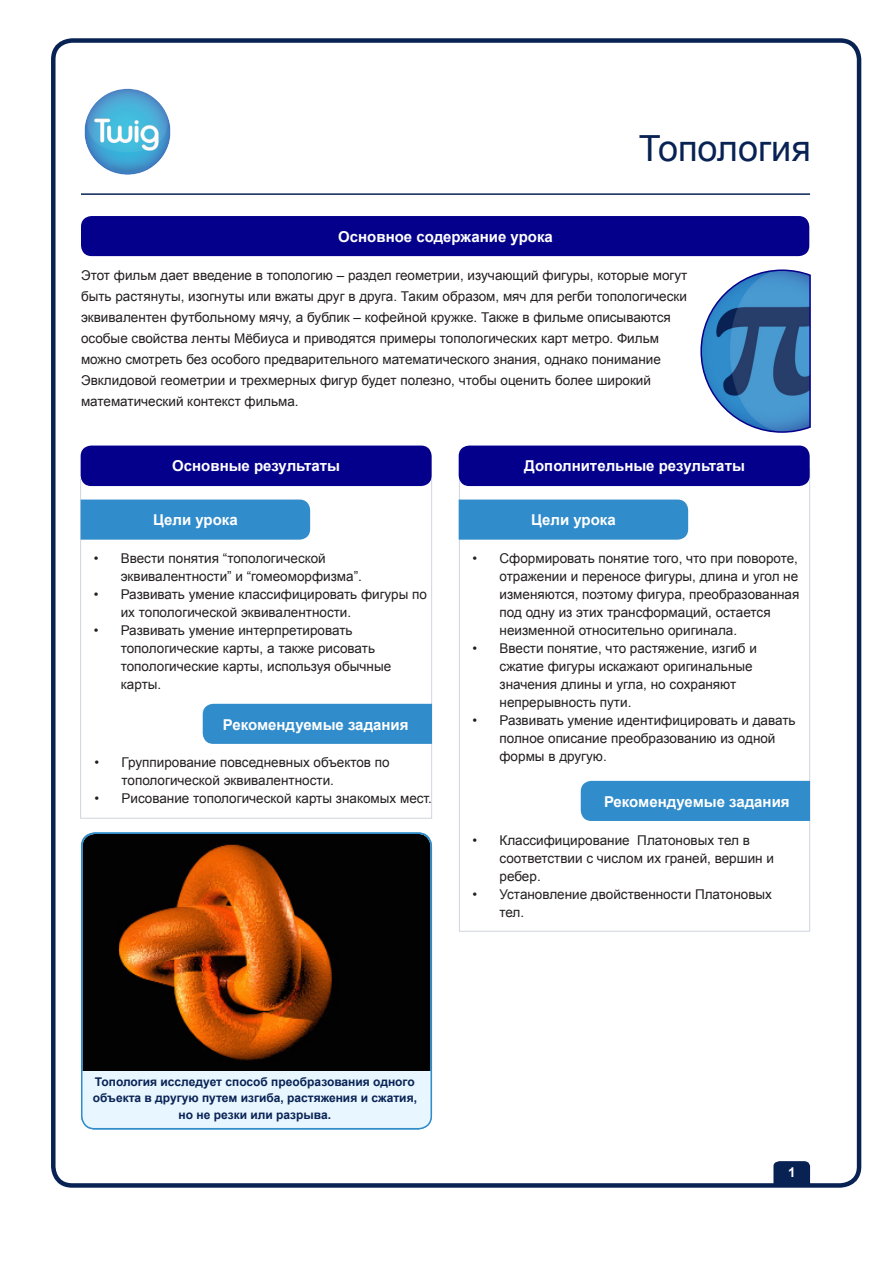
<style>
.page{position:relative;width:893px;height:1263px;background:#fff}
.page>*{position:absolute;margin:0;border:0;box-sizing:border-box;transform-origin:0 0}
.t1{font:36px "Arial";color:#092254}
.Subheads__in_blue_st{font:700 15px "Arial";color:#fff}
.t2{font:13.5px/18px "Arial";color:#231f20}
.t3{font:700 13.5px "Arial";color:#fff}
.image_captions{font:700 12px/16.5px "Arial";color:#092254}
</style>
<div class="page">
<div style="left:51px;top:38px;width:810px;height:1150px;border:4px solid #092254;border-radius:19px"></div>
<svg style="left:773px;top:1161px;width:37px;height:24px"></svg>
<hr style="left:81px;top:193px;width:729px;height:2px;background:#092254">
<img style="left:84px;top:88px;width:87px;height:87px">
<div style="left:81px;top:216px;width:728px;height:40px;background:#05008b;border-radius:11px"></div>
<div style="left:81px;top:446px;width:351px;height:40px;background:#05008b;border-radius:11px"></div>
<div style="left:459px;top:446px;width:351px;height:40px;background:#05008b;border-radius:11px"></div>
<div style="left:81px;top:500px;width:229px;height:40px;background:#308ccb"></div>
<div style="left:459px;top:500px;width:229px;height:40px;background:#308ccb"></div>
<div style="left:203px;top:704px;width:229px;height:40px;background:#308ccb"></div>
<div style="left:581px;top:781px;width:229px;height:40px;background:#308ccb"></div>
<svg style="left:700px;top:269px;width:111px;height:164px"></svg>
<img style="left:82px;top:835px;width:347px;height:236px">
<div style="left:82px;top:1071px;width:349px;height:58px;background:#e7f6ff"></div>
<div style="left:81px;top:832px;width:351px;height:297px;border:2px solid #308ccb;border-radius:13px"></div>
<p class="Subheads__in_blue_st" style="left:338px;top:226px;width:216px">Основное содержание урока</p>
<h1 class="t1" style="left:639px;top:125px;width:174px">Топология</h1>
<p class="t2" style="left:81px;top:265px;width:608px;line-height:21px">Этот фильм дает введение в топологию – раздел геометрии, изучающий фигуры, которые могут быть растянуты, изогнуты или вжаты друг в друга. Таким образом, мяч для регби топологически эквивалентен футбольному мячу, а бублик – кофейной кружке. Также в фильме описываются особые свойства ленты Мёбиуса и приводятся примеры топологических карт метро. Фильм можно смотреть без особого предварительного математического знания, однако понимание Эвклидовой геометрии и трехмерных фигур будeт полезно, чтобы оценить более широкий математический контекст фильма.</p>
<p class="Subheads__in_blue_st" style="left:172px;top:456px;width:169px">Основные результаты</p>
<p class="Subheads__in_blue_st" style="left:524px;top:456px;width:222px">Дополнительные результаты</p>
<p class="Subheads__in_blue_st" style="left:153px;top:510px;width:86px">Цели урока</p>
<p class="Subheads__in_blue_st" style="left:531px;top:510px;width:86px">Цели урока</p>
<p class="t2" style="left:121px;top:550px;width:243px;text-indent:-27px">• Ввести понятия “топологической эквивалентности” и “гомеоморфизма”.</p>
<p class="t2" style="left:121px;top:586px;width:308px;text-indent:-27px">• Развивать умение классифицировать фигуры по их топологической эквивалентности.</p>
<p class="t2" style="left:121px;top:622px;width:272px;text-indent:-27px">• Развивать умение интерпретировать топологические карты, а также рисовать топологические карты, используя обычные карты.</p>
<p class="Subheads__in_blue_st" style="left:223px;top:714px;width:187px">Рекомендуемые задания</p>
<p class="t2" style="left:122px;top:754px;width:270px;text-indent:-27px">• Группирование повседневных объектов по топологической эквивалентности.</p>
<p class="t2" style="left:94px;top:790px;width:339px">• Рисование топологической карты знакомых мест.</p>
<p class="t2" style="left:500px;top:550px;width:301px;text-indent:-27px">• Сформировать понятие того, что при повороте, отражении и переносе фигуры, длина и угол не изменяются, поэтому фигура, преобразованная под одну из этих трансформаций, остается неизменной относительно оригинала.</p>
<p class="t2" style="left:500px;top:640px;width:259px;text-indent:-27px">• Ввести понятие, что растяжение, изгиб и сжатие фигуры искажают оригинальные значения длины и угла, но сохраняют непрерывность пути.</p>
<p class="t2" style="left:500px;top:712px;width:298px;text-indent:-27px">• Развивать умение идентифицировать и давать полное описание преобразованию из одной формы в другую.</p>
<p class="Subheads__in_blue_st" style="left:604px;top:791px;width:187px">Рекомендуемые задания</p>
<p class="t2" style="left:500px;top:831px;width:276px;text-indent:-27px">• Классифицирование Платоновых тел в соответствии с числом их граней, вершин и ребер.</p>
<p class="t2" style="left:500px;top:885px;width:274px;text-indent:-27px">• Установление двойственности Платоновых тел.</p>
<p class="image_captions" style="left:93px;top:1074px;width:326px">Топология исследует способ преобразования одного объекта в другую путем изгиба, растяжения и сжатия,</p>
<p class="image_captions" style="left:179px;top:1107px;width:154px">но не резки или разрыва.</p>
<p class="t3" style="left:788px;top:1163px;width:9px">1</p>
</div>
